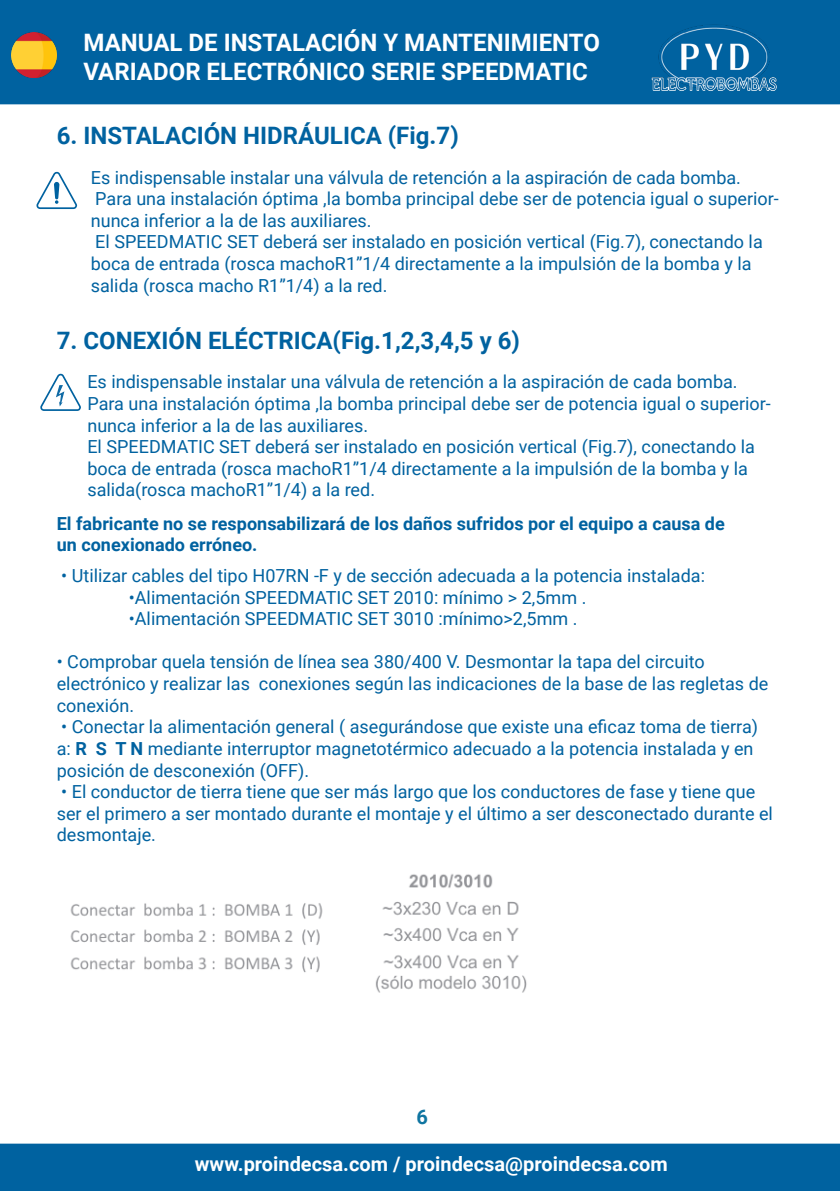
<style>
.page{position:relative;width:840px;height:1191px;background:#fff}
.page>*{position:absolute;margin:0;border:0;box-sizing:border-box;transform-origin:0 0}
.t1{font:700 24px/28.8px "Roboto";color:#fff}
.t2{font:700 24px "Roboto";color:#0062a0}
.t3{font:700 20px "Roboto";color:#fff}
.t4{font:700 20px "Roboto";color:#0f75a1}
.t5{font:18px/21.6px "Roboto";color:#0062a0}
.t6{font:700 18px "Roboto";color:#0062a0}
.s1{font-weight:700}
</style>
<div class="page">
<div style="left:0;top:0;width:839px;height:104px;background:#0062a0"></div>
<div style="left:0;top:1143px;width:839px;height:48px;background:#0062a0"></div>
<img style="left:643px;top:24px;width:139px;height:67px">
<img style="left:12px;top:33px;width:45px;height:44px">
<svg style="left:36px;top:171px;width:41px;height:38px"></svg>
<svg style="left:40px;top:373px;width:41px;height:38px"></svg>
<img style="left:70px;top:874px;width:457px;height:119px">
<h1 class="t1" style="left:83px;top:27px;width:517px">MANUAL DE INSTALACIÓN Y MANTENIMIENTO<br>VARIADOR ELECTRÓNICO SERIE SPEEDMATIC</h1>
<p class="t2" style="left:57px;top:119px;width:403px">6. INSTALACIÓN HIDRÁULICA (Fig.7)</p>
<p class="t5" style="left:91px;top:166px;width:651px">Es indispensable instalar una válvula de retención a la aspiración de cada bomba.</p>
<p class="t5" style="left:91px;top:187px;width:689px">Para una instalación óptima ,la bomba principal debe ser de potencia igual o superior&shy;nunca inferior a la de las auxiliares.</p>
<p class="t5" style="left:91px;top:231px;width:673px">El SPEEDMATIC SET deberá ser instalado en posición vertical (Fig.7), conectando la boca de entrada (rosca machoR1”1/4 directamente a la impulsión de la bomba y la salida (rosca macho R1”1/4) a la red.</p>
<p class="t2" style="left:57px;top:323px;width:464px">7. CONEXIÓN ELÉCTRICA(Fig.1,2,3,4,5 y 6)</p>
<p class="t5" style="left:87px;top:370px;width:651px">Es indispensable instalar una válvula de retención a la aspiración de cada bomba.</p>
<p class="t5" style="left:87px;top:392px;width:684px">Para una instalación óptima ,la bomba principal debe ser de potencia igual o superior&shy;nunca inferior a la de las auxiliares.</p>
<p class="t5" style="left:87px;top:435px;width:668px">El SPEEDMATIC SET deberá ser instalado en posición vertical (Fig.7), conectando la boca de entrada (rosca machoR1”1/4 directamente a la impulsión de la bomba y la salida(rosca machoR1”1/4) a la red.</p>
<p class="t6" style="left:57px;top:510px;width:669px">El fabricante no se responsabilizará de los daños sufridos por el equipo a causa de</p>
<p class="t6" style="left:57px;top:532px;width:202px">un conexionado erróneo.</p>
<p class="t5" style="left:61px;top:564px;width:645px">• Utilizar cables del tipo H07RN -F y de sección adecuada a la potencia instalada:</p>
<p class="t5" style="left:129px;top:586px;width:459px">•Alimentación SPEEDMATIC SET 2010: mínimo &gt; 2,5mm .</p>
<p class="t5" style="left:129px;top:607px;width:450px">•Alimentación SPEEDMATIC SET 3010 :mínimo&gt;2,5mm .</p>
<p class="t5" style="left:57px;top:650px;width:712px">• Comprobar quela tensión de línea sea 380/400 V. Desmontar la tapa del circuito electrónico y realizar las conexiones según las indicaciones de la base de las regletas de conexión.</p>
<p class="t5" style="left:57px;top:715px;width:702px">• Conectar la alimentación general ( asegurándose que existe una eficaz toma de tierra) a: <span class="s1">R S T N</span> mediante interruptor magnetotérmico adecuado a la potencia instalada y en posición de desconexión (OFF).</p>
<p class="t5" style="left:57px;top:780px;width:717px">• El conductor de tierra tiene que ser más largo que los conductores de fase y tiene que ser el primero a ser montado durante el montaje y el último a ser desconectado durante el desmontaje.</p>
<p class="t4" style="left:416px;top:1103px;width:13px">6</p>
<p class="t3" style="left:195px;top:1150px;width:474px">www.proindecsa.com / proindecsa@proindecsa.com</p>
</div>
